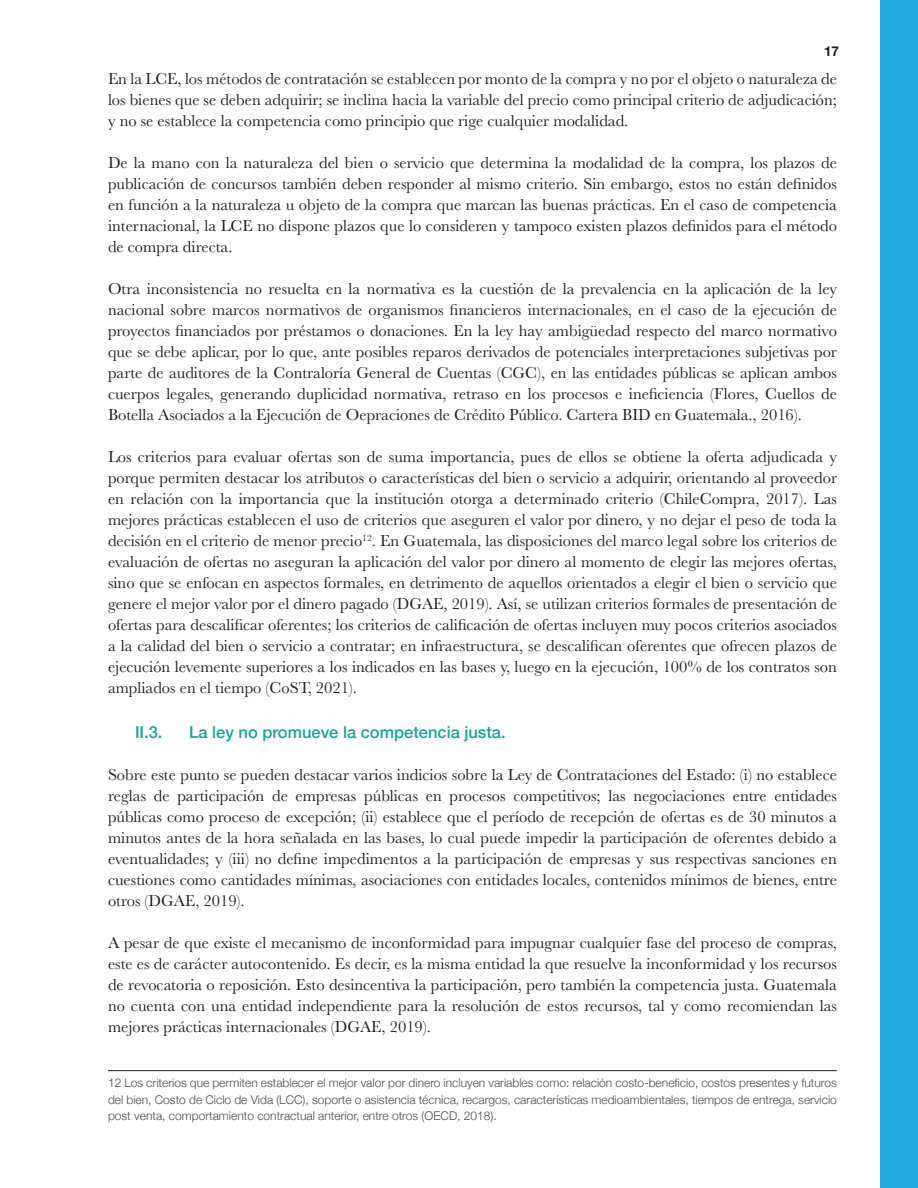
<style>
.page{position:relative;width:918px;height:1188px;background:#fff}
.page>*{position:absolute;margin:0;border:0;box-sizing:border-box;transform-origin:0 0}
.t1{font:16.5px/21px "Baskerville";color:#231f20;text-align:justify}
.t2{font:500 16.5px "Helvetica Neue";color:#19a59b}
.t3{font:700 13.5px "Helvetica Neue";color:#231f20}
.t4{font:300 12px/16.5px "Helvetica Neue";color:#4b4c4d;text-align:justify}
</style>
<div class="page">
<div style="left:880px;top:0;width:38px;height:1188px;background:#23a7df"></div>
<hr style="left:108px;top:1070px;width:729px;height:1px;background:#231f20">
<p class="t3" style="left:824px;top:41px;width:17px">17</p>
<p class="t1" style="left:108px;top:69px;width:731px">En la LCE, los métodos de contratación se establecen por monto de la compra y no por el objeto o naturaleza de los bienes que se deben adquirir; se inclina hacia la variable del precio como principal criterio de adjudicación; y no se establece la competencia como principio que rige cualquier modalidad.</p>
<p class="t1" style="left:108px;top:153px;width:731px">De la mano con la naturaleza del bien o servicio que determina la modalidad de la compra, los plazos de publicación de concursos también deben responder al mismo criterio. Sin embargo, estos no están definidos en función a la naturaleza u objeto de la compra que marcan las buenas prácticas. En el caso de competencia internacional, la LCE no dispone plazos que lo consideren y tampoco existen plazos definidos para el método de compra directa.</p>
<p class="t1" style="left:108px;top:279px;width:731px">Otra inconsistencia no resuelta en la normativa es la cuestión de la prevalencia en la aplicación de la ley nacional sobre marcos normativos de organismos financieros internacionales, en el caso de la ejecución de proyectos financiados por préstamos o donaciones. En la ley hay ambigüedad respecto del marco normativo que se debe aplicar, por lo que, ante posibles reparos derivados de potenciales interpretaciones subjetivas por parte de auditores de la Contraloría General de Cuentas (CGC), en las entidades públicas se aplican ambos cuerpos legales, generando duplicidad normativa, retraso en los procesos e ineficiencia (Flores, Cuellos de Botella Asociados a la Ejecución de Oepraciones de Crédito Público. Cartera BID en Guatemala., 2016).</p>
<p class="t1" style="left:108px;top:447px;width:731px">Los criterios para evaluar ofertas son de suma importancia, pues de ellos se obtiene la oferta adjudicada y porque permiten destacar los atributos o características del bien o servicio a adquirir, orientando al proveedor en relación con la importancia que la institución otorga a determinado criterio (ChileCompra, 2017). Las mejores prácticas establecen el uso de criterios que aseguren el valor por dinero, y no dejar el peso de toda la decisión en el criterio de menor precio<sup>12</sup>. En Guatemala, las disposiciones del marco legal sobre los criterios de evaluación de ofertas no aseguran la aplicación del valor por dinero al momento de elegir las mejores ofertas, sino que se enfocan en aspectos formales, en detrimento de aquellos orientados a elegir el bien o servicio que genere el mejor valor por el dinero pagado (DGAE, 2019). Así, se utilizan criterios formales de presentación de ofertas para descalificar oferentes; los criterios de calificación de ofertas incluyen muy pocos criterios asociados a la calidad del bien o servicio a contratar; en infraestructura, se descalifican oferentes que ofrecen plazos de ejecución levemente superiores a los indicados en las bases y, luego en la ejecución, 100% de los contratos son ampliados en el tiempo (CoST, 2021).</p>
<p class="t2" style="left:135px;top:719px;width:29px">II.3.</p>
<p class="t2" style="left:189px;top:719px;width:318px">La ley no promueve la competencia justa.</p>
<p class="t1" style="left:108px;top:765px;width:731px">Sobre este punto se pueden destacar varios indicios sobre la Ley de Contrataciones del Estado: (i) no establece reglas de participación de empresas públicas en procesos competitivos; las negociaciones entre entidades públicas como proceso de excepción; (ii) establece que el período de recepción de ofertas es de 30 minutos a minutos antes de la hora señalada en las bases, lo cual puede impedir la participación de oferentes debido a eventualidades; y (iii) no define impedimentos a la participación de empresas y sus respectivas sanciones en cuestiones como cantidades mínimas, asociaciones con entidades locales, contenidos mínimos de bienes, entre otros (DGAE, 2019).</p>
<p class="t1" style="left:108px;top:933px;width:731px">A pesar de que existe el mecanismo de inconformidad para impugnar cualquier fase del proceso de compras, este es de carácter autocontenido. Es decir, es la misma entidad la que resuelve la inconformidad y los recursos de revocatoria o reposición. Esto desincentiva la participación, pero también la competencia justa. Guatemala no cuenta con una entidad independiente para la resolución de estos recursos, tal y como recomiendan las mejores prácticas internacionales (DGAE, 2019).</p>
<p class="t4" style="left:108px;top:1074px;width:731px">12 Los criterios que permiten establecer el mejor valor por dinero incluyen variables como: relación costo-beneficio, costos presentes y futuros del bien, Costo de Ciclo de Vida (LCC), soporte o asistencia técnica, recargos, características medioambientales, tiempos de entrega, servicio post venta, comportamiento contractual anterior, entre otros (OECD, 2018).</p>
</div>
